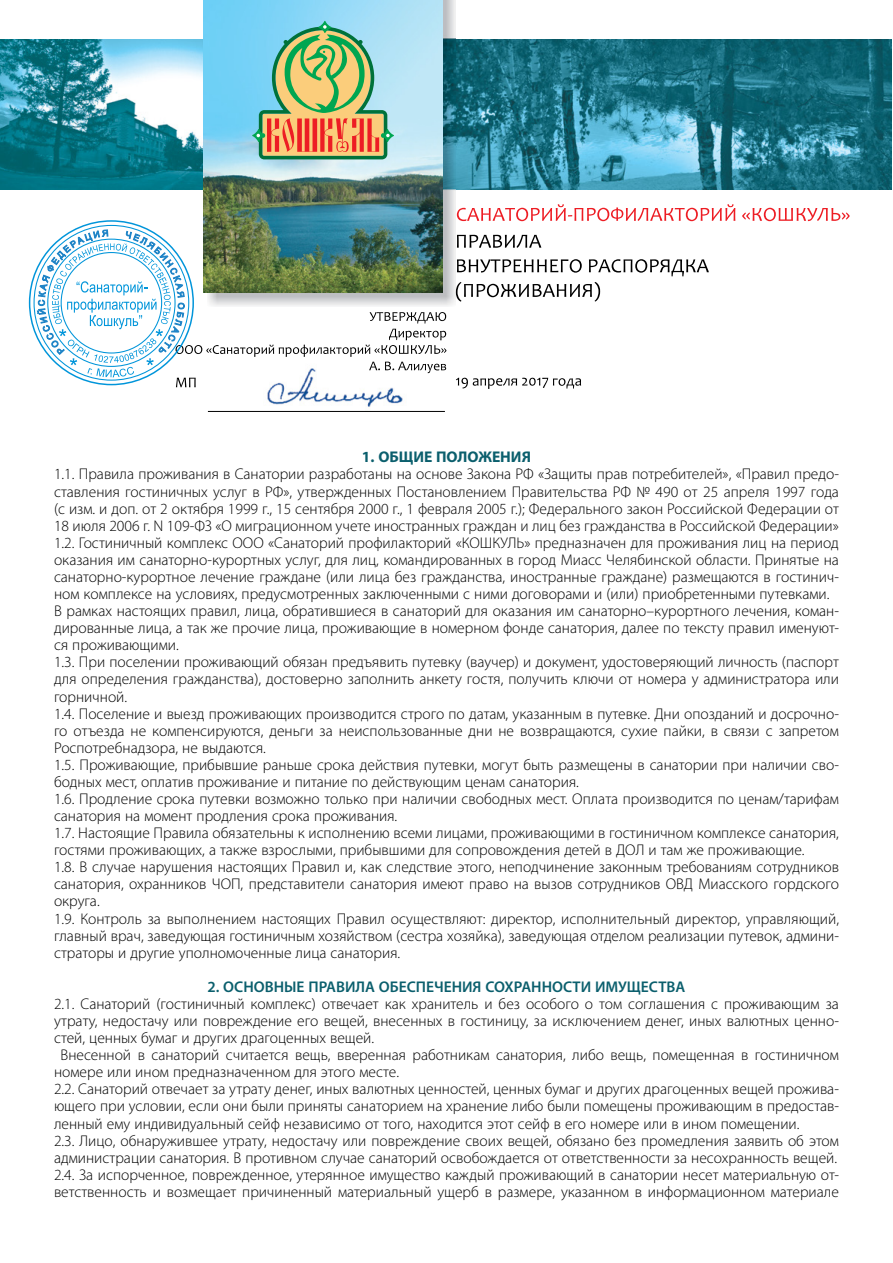
<style>
.page{position:relative;width:893px;height:1263px;background:#fff}
.page>*{position:absolute;margin:0;border:0;box-sizing:border-box;transform-origin:0 0}
.t1{font:300 15.6px/17.1px "Myriad Pro";color:#000}
.t2{font:600 15.6px "Myriad Pro";color:#0b5f6d}
.t3{font:700 15.6px "Myriad Pro";color:#0b5f6d}
</style>
<div class="page">
<img style="left:0;top:39px;width:892px;height:151px">
<img style="left:443px;top:0;width:13px;height:306px">
<img style="left:204px;top:0;width:239px;height:220px">
<svg style="left:252px;top:21px;width:142px;height:138px;background:#aab58f"></svg>
<svg style="left:457px;top:204px;width:278px;height:17px"></svg>
<svg style="left:742px;top:208px;width:107px;height:13px"></svg>
<svg style="left:457px;top:235px;width:84px;height:13px"></svg>
<svg style="left:457px;top:259px;width:125px;height:14px"></svg>
<svg style="left:589px;top:259px;width:120px;height:17px"></svg>
<svg style="left:456px;top:282px;width:144px;height:20px"></svg>
<img style="left:257px;top:387px;width:152px;height:24px">
<hr style="left:208px;top:411px;width:237px;height:1px;background:#000">
<svg style="left:456px;top:378px;width:125px;height:11px"></svg>
<svg style="left:29px;top:220px;width:417px;height:167px"></svg>
<p class="t3" style="left:362px;top:447px;width:171px">1. ОБЩИЕ ПОЛОЖЕНИЯ</p>
<p class="t1" style="left:54px;top:466px;width:787px">1.1. Правила проживания в Санатории разработаны на основе Закона РФ «Защиты прав потребителей», «Правил предо&shy;ставления гостиничных услуг в РФ», утвержденных Постановлением Правительства РФ № 490 от 25 апреля 1997 года (с изм. и доп. от 2 октября 1999 г., 15 сентября 2000 г., 1 февраля 2005 г.); Федерального закон Российской Федерации от 18 июля 2006 г. N 109-ФЗ «О миграционном учете иностранных граждан и лиц без гражданства в Российской Федерации» 1.2. Гостиничный комплекс ООО «Санаторий профилакторий «КОШКУЛЬ» предназначен для проживания лиц на период оказания им санаторно-курортных услуг, для лиц, командированных в город Миасс Челябинской области. Принятые на санаторно-курортное лечение граждане (или лица без гражданства, иностранные граждане) размещаются в гостинич&shy;ном комплексе на условиях, предусмотренных заключенными с ними договорами и (или) приобретенными путевками.<br>В рамках настоящих правил, лица, обратившиеся в санаторий для оказания им санаторно–курортного лечения, коман&shy;дированные лица, а так же прочие лица, проживающие в номерном фонде санатория, далее по тексту правил именуют&shy;ся проживающими.<br>1.3. При поселении проживающий обязан предъявить путевку (ваучер) и документ, удостоверяющий личность (паспорт для определения гражданства), достоверно заполнить анкету гостя, получить ключи от номера у администратора или горничной.<br>1.4. Поселение и выезд проживающих производится строго по датам, указанным в путевке. Дни опозданий и досрочно&shy;го отъезда не компенсируются, деньги за неиспользованные дни не возвращаются, сухие пайки, в связи с запретом Роспотребнадзора, не выдаются.<br>1.5. Проживающие, прибывшие раньше срока действия путевки, могут быть размещены в санатории при наличии сво&shy;бодных мест, оплатив проживание и питание по действующим ценам санатория.<br>1.6. Продление срока путевки возможно только при наличии свободных мест. Оплата производится по ценам/тарифам санатория на момент продления срока проживания.<br>1.7. Настоящие Правила обязательны к исполнению всеми лицами, проживающими в гостиничном комплексе санатория, гостями проживающих, а также взрослыми, прибывшими для сопровождения детей в ДОЛ и там же проживающие.<br>1.8. В случае нарушения настоящих Правил и, как следствие этого, неподчинение законным требованиям сотрудников санатория, охранников ЧОП, представители санатория имеют право на вызов сотрудников ОВД Миасского гордского округа.<br>1.9. Контроль за выполнением настоящих Правил осуществляют: директор, исполнительный директор, управляющий, главный врач, заведующая гостиничным хозяйством (сестра хозяйка), заведующая отделом реализации путевок, админи&shy;страторы и другие уполномоченные лица санатория.</p>
<p class="t2" style="left:207px;top:977px;width:479px">2. ОСНОВНЫЕ ПРАВИЛА ОБЕСПЕЧЕНИЯ СОХРАННОСТИ ИМУЩЕСТВА</p>
<p class="t1" style="left:54px;top:995px;width:786px">2.1. Санаторий (гостиничный комплекс) отвечает как хранитель и без особого о том соглашения с проживающим за</p>
<p class="t1" style="left:54px;top:1012px;width:786px">утрату, недостачу или повреждение его вещей, внесенных в гостиницу, за исключением денег, иных валютных ценно-</p>
<p class="t1" style="left:54px;top:1030px;width:322px">стей, ценных бумаг и других драгоценных вещей.</p>
<p class="t1" style="left:61px;top:1047px;width:780px">Внесенной в санаторий считается вещь, вверенная работникам санатория, либо вещь, помещенная в гостиничном</p>
<p class="t1" style="left:54px;top:1064px;width:347px">номере или ином предназначенном для этого месте.</p>
<p class="t1" style="left:54px;top:1081px;width:786px">2.2. Санаторий отвечает за утрату денег, иных валютных ценностей, ценных бумаг и других драгоценных вещей прожива-</p>
<p class="t1" style="left:54px;top:1098px;width:786px">ющего при условии, если они были приняты санаторием на хранение либо были помещены проживающим в предостав-</p>
<p class="t1" style="left:54px;top:1115px;width:747px">ленный ему индивидуальный сейф независимо от того, находится этот сейф в его номере или в ином помещении.</p>
<p class="t1" style="left:54px;top:1132px;width:786px">2.3. Лицо, обнаружившее утрату, недостачу или повреждение своих вещей, обязано без промедления заявить об этом</p>
<p class="t1" style="left:54px;top:1149px;width:785px">администрации санатория. В противном случае санаторий освобождается от ответственности за несохранность вещей.</p>
<p class="t1" style="left:54px;top:1166px;width:786px">2.4. За испорченное, поврежденное, утерянное имущество каждый проживающий в санатории несет материальную от-</p>
<p class="t1" style="left:54px;top:1183px;width:786px">ветственность и возмещает причиненный материальный ущерб в размере, указанном в информационном материале</p>
</div>
